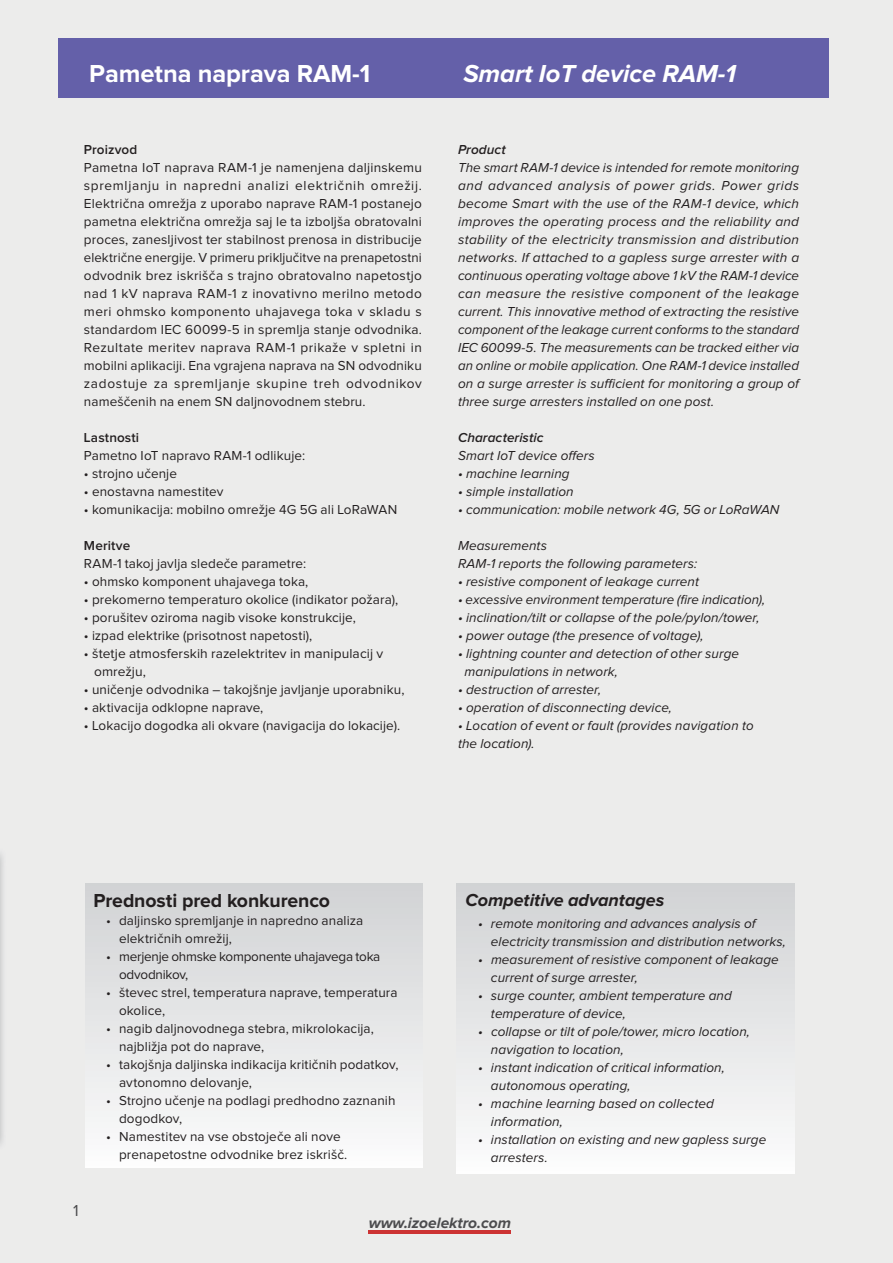
<style>
.page{position:relative;width:893px;height:1263px;background:#ececeb}
.page>*{position:absolute;margin:0;border:0;box-sizing:border-box;transform-origin:0 0}
.t1{font:700 25.5px "Proxima Nova";letter-spacing:-.005em;color:#fff}
.t2{font:italic 700 25.5px "Proxima Nova";letter-spacing:-.005em;color:#fff}
.t3{font:700 19.5px "Proxima Nova";letter-spacing:-.005em;color:#231f20}
.t4{font:italic 700 18px "Proxima Nova";letter-spacing:-.005em;color:#231f20}
.t5{font:16.5px "Proxima Nova";color:#4c4c4e}
.t6{font:italic 700 15.6px "Proxima Nova";letter-spacing:-.005em;color:#4c4c4e}
.t7{font:italic 13.5px/18px "Proxima Nova";letter-spacing:.005em;color:#231f20}
.t8{font:13.5px/18px "Proxima Nova";letter-spacing:.01em;color:#231f20}
.t9{font:13.5px/18px "Proxima Nova";letter-spacing:-.015em;color:#231f20}
.t10{font:600 13.5px "Proxima Nova";letter-spacing:.01em;color:#231f20}
.t11{font:italic 600 13.5px "Proxima Nova";letter-spacing:.005em;color:#231f20}
</style>
<div class="page">
<div style="left:58px;top:38px;width:771px;height:60px;background:#6460a9"></div>
<hr style="left:369px;top:1230px;width:142px;height:4px;background:#c33">
<div style="left:85px;top:883px;width:338px;height:284px;background:linear-gradient(to bottom,#d1d2d4,#fcfcfc)"></div>
<div style="left:457px;top:883px;width:338px;height:290px;background:linear-gradient(to bottom,#d1d2d4,#fcfcfc)"></div>
<h1 class="t1" style="left:89px;top:58px;width:282px">Pametna naprava RAM-1</h1>
<h1 class="t2" style="left:463px;top:64px;width:274px">Smart IoT device RAM-1</h1>
<p class="t10" style="left:84px;top:145px;width:55px">Proizvod</p>
<p class="t8" style="left:84px;top:160px;width:339px;text-align:justify">Pametna IoT naprava RAM-1 je namenjena daljinskemu spremljanju in napredni analizi električnih omrežij.<br>Električna omrežja z uporabo naprave RAM-1 postanejo pametna električna omrežja saj le ta izboljša obratovalni proces, zanesljivost ter stabilnost prenosa in distribucije električne energije. V primeru priključitve na prenapetostni odvodnik brez iskrišča s trajno obratovalno napetostjo nad 1 kV naprava RAM-1 z inovativno merilno metodo meri ohmsko komponento uhajavega toka v skladu s standardom IEC 60099-5 in spremlja stanje odvodnika.<br>Rezultate meritev naprava RAM-1 prikaže v spletni in mobilni aplikaciji. Ena vgrajena naprava na SN odvodniku zadostuje za spremljanje skupine treh odvodnikov nameščenih na enem SN daljnovodnem stebru.</p>
<p class="t10" style="left:84px;top:433px;width:57px">Lastnosti</p>
<p class="t8" style="left:84px;top:448px;width:223px">Pametno IoT napravo RAM-1 odlikuje:</p>
<p class="t8" style="left:84px;top:466px;width:95px">• strojno učenje</p>
<p class="t8" style="left:84px;top:484px;width:141px">• enostavna namestitev</p>
<p class="t8" style="left:84px;top:502px;width:315px">• komunikacija: mobilno omrežje 4G 5G ali LoRaWAN</p>
<p class="t10" style="left:84px;top:541px;width:48px">Meritve</p>
<p class="t8" style="left:84px;top:556px;width:224px">RAM-1 takoj javlja sledeče parametre:</p>
<p class="t8" style="left:84px;top:574px;width:226px">• ohmsko komponent uhajavega toka,</p>
<p class="t8" style="left:84px;top:592px;width:316px">• prekomerno temperaturo okolice (indikator požara),</p>
<p class="t8" style="left:84px;top:610px;width:273px">• porušitev oziroma nagib visoke konstrukcije,</p>
<p class="t8" style="left:84px;top:628px;width:230px">• izpad elektrike (prisotnost napetosti),</p>
<p class="t8" style="left:94px;top:646px;width:291px;text-indent:-10px">• štetje atmosferskih razelektritev in manipulacij v omrežju,</p>
<p class="t8" style="left:84px;top:682px;width:322px">• uničenje odvodnika – takojšnje javljanje uporabniku,</p>
<p class="t8" style="left:84px;top:700px;width:181px">• aktivacija odklopne naprave,</p>
<p class="t8" style="left:84px;top:718px;width:318px">• Lokacijo dogodka ali okvare (navigacija do lokacije).</p>
<p class="t11" style="left:458px;top:144px;width:49px">Product</p>
<p class="t7" style="left:458px;top:159px;width:343px;text-align:justify">The smart RAM-1 device is intended for remote monitoring and advanced analysis of power grids. Power grids become Smart with the use of the RAM-1 device, which improves the operating process and the reliability and stability of the electricity transmission and distribution networks. If attached to a gapless surge arrester with a continuous operating voltage above 1 kV the RAM-1 device can measure the resistive component of the leakage current. This innovative method of extracting the resistive component of the leakage current conforms to the standard IEC 60099-5. The measurements can be tracked either via an online or mobile application. One RAM-1 device installed on a surge arrester is sufficient for monitoring a group of three surge arresters installed on one post.</p>
<p class="t11" style="left:458px;top:432px;width:87px">Characteristic</p>
<p class="t7" style="left:458px;top:447px;width:138px">Smart IoT device offers</p>
<p class="t7" style="left:458px;top:465px;width:113px">• machine learning</p>
<p class="t7" style="left:458px;top:483px;width:117px">• simple installation</p>
<p class="t7" style="left:458px;top:501px;width:323px">• communication: mobile network 4G, 5G or LoRaWAN</p>
<p class="t7" style="left:458px;top:537px;width:241px">Measurements<br>RAM-1 reports the following parameters:</p>
<p class="t7" style="left:458px;top:573px;width:242px">• resistive component of leakage current</p>
<p class="t7" style="left:458px;top:591px;width:309px">• excessive environment temperature (fire indication),</p>
<p class="t7" style="left:458px;top:609px;width:303px">• inclination/tilt or collapse of the pole/pylon/tower,</p>
<p class="t7" style="left:458px;top:627px;width:247px">• power outage (the presence of voltage),</p>
<p class="t7" style="left:465px;top:645px;width:276px;text-indent:-7px">• lightning counter and detection of other surge manipulations in network,</p>
<p class="t7" style="left:458px;top:681px;width:145px">• destruction of arrester,</p>
<p class="t7" style="left:458px;top:699px;width:215px">• operation of disconnecting device,</p>
<p class="t7" style="left:458px;top:717px;width:297px">• Location of event or fault (provides navigation to the location).</p>
<h2 class="t3" style="left:94px;top:889px;width:238px">Prednosti pred konkurenco</h2>
<p class="t8" style="left:119px;top:913px;width:246px;text-indent:-13px">• daljinsko spremljanje in napredno analiza električnih omrežij,</p>
<p class="t9" style="left:119px;top:949px;width:263px;text-indent:-13px">• merjenje ohmske komponente uhajavega toka odvodnikov,</p>
<p class="t8" style="left:119px;top:985px;width:280px;text-indent:-13px">• števec strel, temperatura naprave, temperatura okolice,</p>
<p class="t8" style="left:119px;top:1021px;width:256px;text-indent:-13px">• nagib daljnovodnega stebra, mikrolokacija, najbližja pot do naprave,</p>
<p class="t8" style="left:119px;top:1057px;width:281px;text-indent:-13px">• takojšnja daljinska indikacija kritičnih podatkov, avtonomno delovanje,</p>
<p class="t8" style="left:119px;top:1093px;width:278px;text-indent:-13px">• Strojno učenje na podlagi predhodno zaznanih dogodkov,</p>
<p class="t8" style="left:119px;top:1129px;width:230px;text-indent:-13px">• Namestitev na vse obstoječe ali nove prenapetostne odvodnike brez iskrišč.</p>
<h3 class="t4" style="left:465px;top:893px;width:200px">Competitive advantages</h3>
<p class="t7" style="left:491px;top:915px;width:296px;text-indent:-13px">• remote monitoring and advances analysis of electricity transmission and distribution networks,</p>
<p class="t7" style="left:491px;top:951px;width:289px;text-indent:-13px">• measurement of resistive component of leakage current of surge arrester,</p>
<p class="t7" style="left:491px;top:987px;width:242px;text-indent:-13px">• surge counter, ambient temperature and temperature of device,</p>
<p class="t7" style="left:491px;top:1023px;width:261px;text-indent:-13px">• collapse or tilt of pole/tower, micro location, navigation to location,</p>
<p class="t7" style="left:491px;top:1059px;width:235px;text-indent:-13px">• instant indication of critical information, autonomous operating,</p>
<p class="t7" style="left:491px;top:1095px;width:224px;text-indent:-13px">• machine learning based on collected information,</p>
<p class="t7" style="left:491px;top:1131px;width:277px;text-indent:-13px">• installation on existing and new gapless surge arresters.</p>
<p class="t5" style="left:73px;top:1205px;width:7px">1</p>
<p class="t6" style="left:369px;top:1217px;width:144px">www.izoelektro.com</p>
</div>
